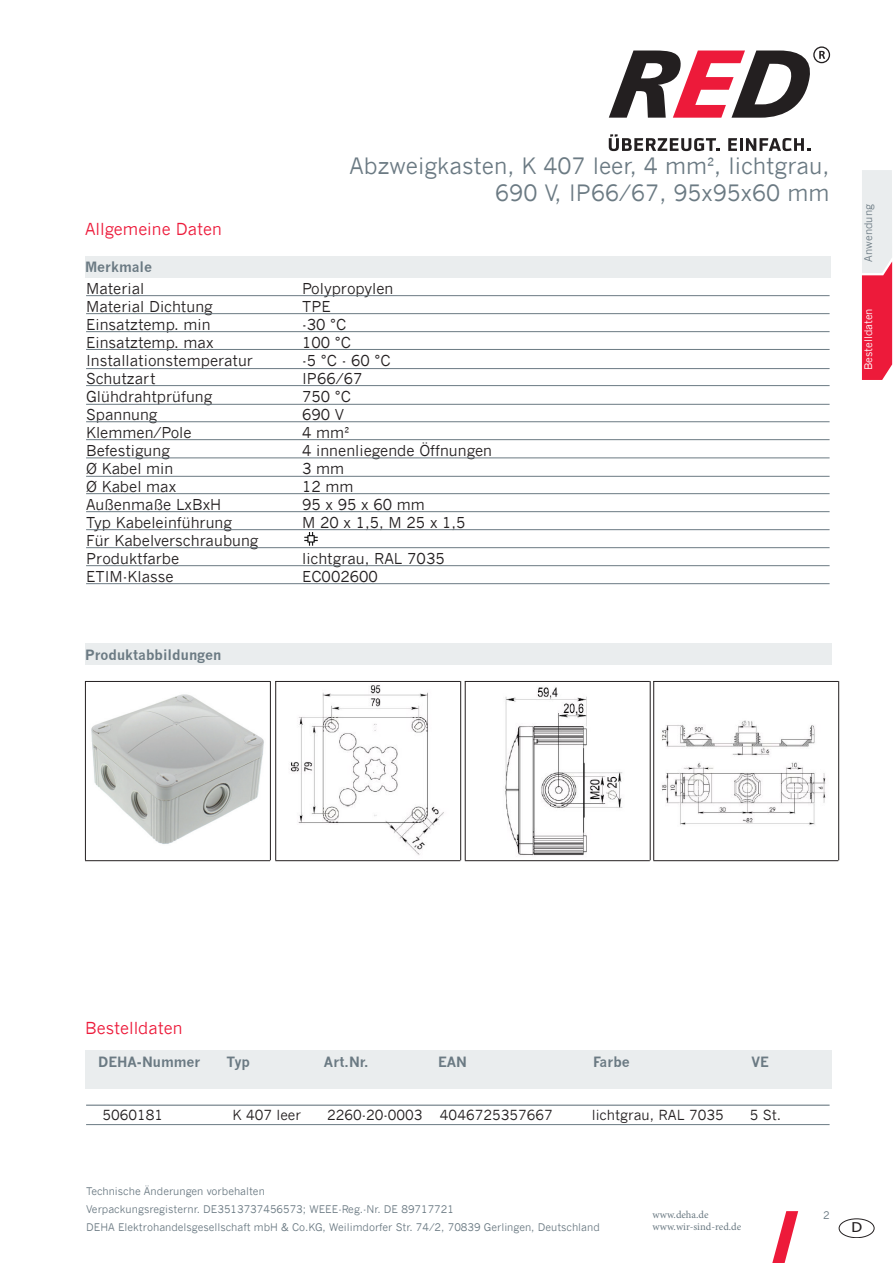
<style>
.page{position:relative;width:893px;height:1263px;background:#fff}
.page>*{position:absolute;margin:0;border:0;box-sizing:border-box;transform-origin:0 0}
.t1{font:22.5px/27px "News Gothic";color:#6b7a83;text-align:right}
.t2{font:16.5px "News Gothic";color:#ed1a3a}
.t3{font:15px/18px "News Gothic";color:#231f20}
.t4{font:13.8px "News Gothic";color:#231f20}
.t5{font:700 13.8px "News Gothic";color:#6b7a83}
.t6{font:13.5px "Tahoma";color:#231f20;scale:1.17 1}
.t7{font:10.5px/18px "News Gothic";color:#6b7a83}
.t8{font:10.5px/12.6px "Minion Pro";color:#6b7a83}
.t9{font:10.5px "News Gothic";color:#fff}
</style>
<div class="page">
<div style="left:85px;top:256px;width:745px;height:22px;background:#eaedee"></div>
<div style="left:85px;top:644px;width:746px;height:21px;background:#eaedee"></div>
<img style="left:290px;top:685px;width:154px;height:170px">
<img style="left:505px;top:687px;width:118px;height:169px">
<div style="left:85px;top:1050px;width:746px;height:39px;background:#eaedee"></div>
<svg style="left:862px;top:170px;width:30px;height:210px;background:#ec8495"></svg>
<hr style="left:86px;top:295px;width:744px;height:1px;background:#6b7a83">
<hr style="left:86px;top:313px;width:744px;height:1px;background:#6b7a83">
<hr style="left:86px;top:331px;width:744px;height:1px;background:#6b7a83">
<hr style="left:86px;top:349px;width:744px;height:1px;background:#6b7a83">
<hr style="left:86px;top:368px;width:744px;height:1px;background:#6b7a83">
<hr style="left:86px;top:385px;width:744px;height:1px;background:#6b7a83">
<hr style="left:86px;top:404px;width:744px;height:1px;background:#6b7a83">
<hr style="left:86px;top:421px;width:744px;height:1px;background:#6b7a83">
<hr style="left:86px;top:439px;width:744px;height:1px;background:#6b7a83">
<hr style="left:86px;top:457px;width:744px;height:1px;background:#6b7a83">
<hr style="left:86px;top:476px;width:744px;height:1px;background:#6b7a83">
<hr style="left:86px;top:493px;width:744px;height:1px;background:#6b7a83">
<hr style="left:86px;top:511px;width:744px;height:1px;background:#6b7a83">
<hr style="left:86px;top:529px;width:744px;height:1px;background:#6b7a83">
<hr style="left:86px;top:547px;width:744px;height:1px;background:#6b7a83">
<hr style="left:86px;top:565px;width:744px;height:1px;background:#6b7a83">
<hr style="left:86px;top:583px;width:744px;height:1px;background:#6b7a83">
<hr style="left:86px;top:1124px;width:744px;height:1px;background:#6b7a83">
<hr style="left:86px;top:1104px;width:744px;height:2px;background:#6b7a83">
<hr style="left:85px;top:681px;width:185px;height:1px;background:#231f20">
<hr style="left:275px;top:681px;width:185px;height:1px;background:#231f20">
<hr style="left:465px;top:681px;width:185px;height:1px;background:#231f20">
<hr style="left:653px;top:681px;width:185px;height:1px;background:#231f20">
<hr style="left:85px;top:860px;width:185px;height:1px;background:#231f20">
<hr style="left:275px;top:860px;width:185px;height:1px;background:#231f20">
<hr style="left:465px;top:860px;width:185px;height:1px;background:#231f20">
<hr style="left:653px;top:860px;width:185px;height:1px;background:#231f20">
<hr style="left:85px;top:681px;width:1px;height:179px;background:#231f20">
<hr style="left:270px;top:681px;width:1px;height:179px;background:#231f20">
<hr style="left:275px;top:681px;width:1px;height:179px;background:#231f20">
<hr style="left:460px;top:681px;width:1px;height:179px;background:#231f20">
<hr style="left:465px;top:681px;width:1px;height:179px;background:#231f20">
<hr style="left:650px;top:681px;width:1px;height:179px;background:#231f20">
<hr style="left:653px;top:681px;width:1px;height:179px;background:#231f20">
<hr style="left:838px;top:681px;width:1px;height:179px;background:#231f20">
<img style="left:304px;top:532px;width:14px;height:13px">
<img style="left:91px;top:694px;width:173px;height:150px">
<img style="left:661px;top:720px;width:165px;height:105px">
<svg style="left:609px;top:134px;width:111px;height:17px"></svg>
<svg style="left:728px;top:138px;width:82px;height:13px"></svg>
<svg style="left:609px;top:46px;width:221px;height:72px"></svg>
<svg style="left:772px;top:1211px;width:26px;height:52px"></svg>
<div style="left:839px;top:1219px;width:35px;height:19px;border:1px solid #231f20;border-radius:50%"></div>
<h1 class="t1" style="left:350px;top:153px;width:481px">Abzweigkasten, K 407 leer, 4 mm², lichtgrau,<br>690 V, IP66/67, 95x95x60 mm</h1>
<p class="t2" style="left:85px;top:219px;width:138px">Allgemeine Daten</p>
<p class="t5" style="left:85px;top:259px;width:69px">Merkmale</p>
<p class="t3" style="left:86px;top:279px;width:60px">Material</p>
<p class="t3" style="left:302px;top:279px;width:93px">Polypropylen</p>
<p class="t3" style="left:86px;top:297px;width:128px">Material Dichtung</p>
<p class="t3" style="left:302px;top:297px;width:30px">TPE</p>
<p class="t3" style="left:86px;top:315px;width:126px">Einsatztemp. min</p>
<p class="t3" style="left:302px;top:315px;width:46px">-30 °C</p>
<p class="t3" style="left:86px;top:333px;width:129px">Einsatztemp. max</p>
<p class="t3" style="left:302px;top:333px;width:50px">100 °C</p>
<p class="t3" style="left:86px;top:351px;width:168px">Installationstemperatur</p>
<p class="t3" style="left:302px;top:351px;width:90px">-5 °C - 60 °C</p>
<p class="t3" style="left:86px;top:369px;width:71px">Schutzart</p>
<p class="t3" style="left:302px;top:369px;width:62px">IP66/67</p>
<p class="t3" style="left:86px;top:387px;width:128px">Glühdrahtprüfung</p>
<p class="t3" style="left:302px;top:387px;width:50px">750 °C</p>
<p class="t3" style="left:86px;top:405px;width:73px">Spannung</p>
<p class="t3" style="left:302px;top:405px;width:44px">690 V</p>
<p class="t3" style="left:86px;top:423px;width:107px">Klemmen/Pole</p>
<p class="t3" style="left:302px;top:423px;width:48px">4 mm²</p>
<p class="t3" style="left:86px;top:441px;width:85px">Befestigung</p>
<p class="t3" style="left:302px;top:441px;width:191px">4 innenliegende Öffnungen</p>
<p class="t3" style="left:86px;top:459px;width:89px">Ø Kabel min</p>
<p class="t3" style="left:302px;top:459px;width:44px">3 mm</p>
<p class="t3" style="left:86px;top:477px;width:92px">Ø Kabel max</p>
<p class="t3" style="left:302px;top:477px;width:53px">12 mm</p>
<p class="t3" style="left:86px;top:495px;width:137px">Außenmaße LxBxH</p>
<p class="t3" style="left:302px;top:495px;width:124px">95 x 95 x 60 mm</p>
<p class="t3" style="left:86px;top:513px;width:147px">Typ Kabeleinführung</p>
<p class="t3" style="left:302px;top:513px;width:165px">M 20 x 1,5, M 25 x 1,5</p>
<p class="t3" style="left:86px;top:531px;width:174px">Für Kabelverschraubung<br>Produktfarbe</p>
<p class="t3" style="left:302px;top:549px;width:144px">lichtgrau, RAL 7035</p>
<p class="t3" style="left:86px;top:567px;width:89px">ETIM-Klasse</p>
<p class="t3" style="left:302px;top:567px;width:77px">EC002600</p>
<p class="t5" style="left:85px;top:646px;width:138px">Produktabbildungen</p>
<p class="t7" style="left:859px;top:261px;width:59px;rotate:-90deg">Anwendung</p>
<p class="t9" style="left:862px;top:370px;width:64px;rotate:-90deg">Bestelldaten</p>
<p class="t2" style="left:85px;top:1018px;width:99px">Bestelldaten</p>
<p class="t5" style="left:98px;top:1053px;width:104px">DEHA-Nummer</p>
<p class="t5" style="left:226px;top:1053px;width:25px">Typ</p>
<p class="t5" style="left:324px;top:1053px;width:46px">Art.Nr.</p>
<p class="t5" style="left:438px;top:1053px;width:31px">EAN</p>
<p class="t5" style="left:593px;top:1053px;width:38px">Farbe</p>
<p class="t5" style="left:751px;top:1053px;width:19px">VE</p>
<p class="t4" style="left:102px;top:1106px;width:62px">5060181</p>
<p class="t4" style="left:233px;top:1106px;width:70px">K 407 leer</p>
<p class="t4" style="left:327px;top:1106px;width:97px">2260-20-0003</p>
<p class="t4" style="left:440px;top:1106px;width:114px">4046725357667</p>
<p class="t4" style="left:592px;top:1106px;width:133px">lichtgrau, RAL 7035</p>
<p class="t4" style="left:750px;top:1106px;width:33px">5 St.</p>
<p class="t7" style="left:86px;top:1182px;width:515px">Technische Änderungen vorbehalten<br>Verpackungsregisternr. DE3513737456573; WEEE-Reg.-Nr. DE 89717721<br>DEHA Elektrohandelsgesellschaft mbH &amp; Co.KG, Weilimdorfer Str. 74/2, 70839 Gerlingen, Deutschland</p>
<p class="t8" style="left:653px;top:1208px;width:90px">www.deha.de www.wir-sind-red.de</p>
<p class="t7" style="left:823px;top:1206px;width:8px">2</p>
<p class="t6" style="left:851px;top:1218px;width:11px">D</p>
</div>
